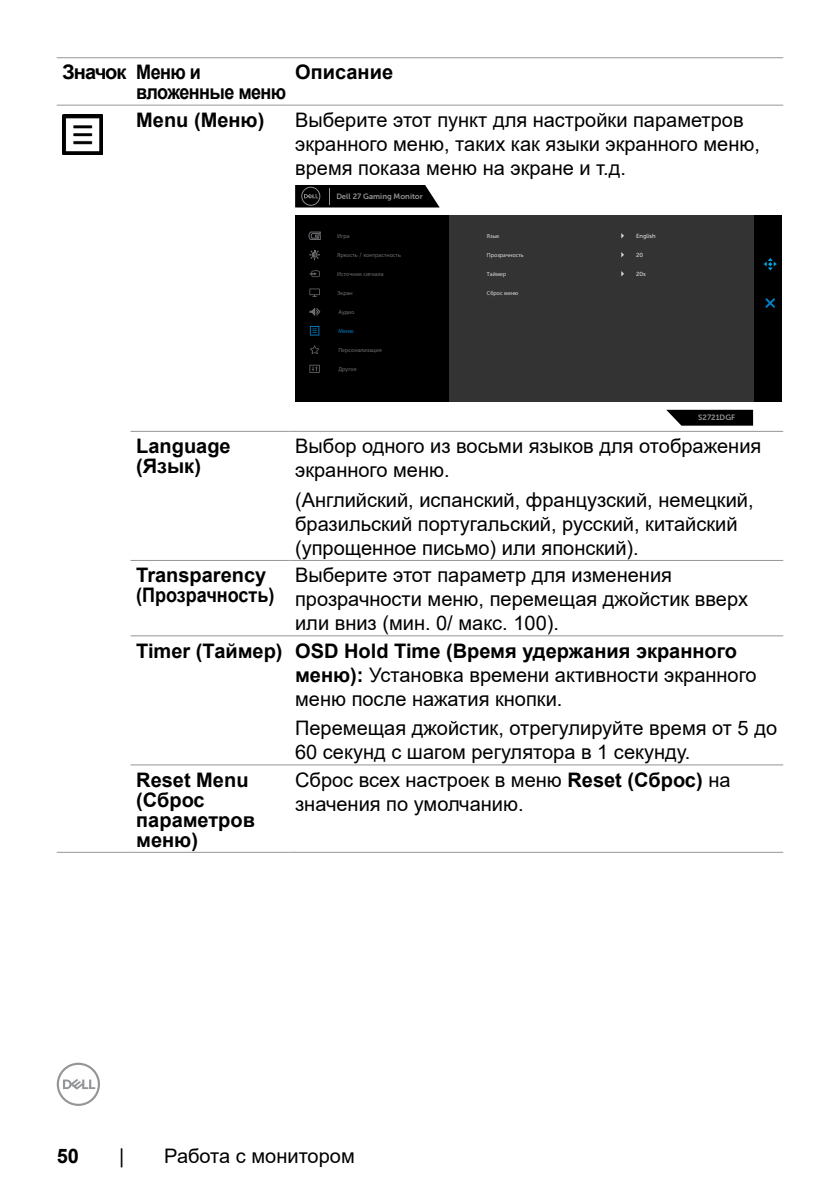
<style>
.page{position:relative;width:840px;height:1191px;background:#fff}
.page>*{position:absolute;margin:0;border:0;box-sizing:border-box;transform-origin:0 0}
.Table_Paragraph{font:20px/24px "Arial";color:#000}
.Table_Paragraph-Inde{font:700 20px/20px "Arial";color:#000}
.Table_Head{font:700 20px/20px "Arial";letter-spacing:-.03em;color:#000;scale:.9 1}
.Table_Head-2{font:700 20px "Arial";color:#000}
.Table_Head-3{font:700 20px "Arial";letter-spacing:-.03em;color:#000}
.t1{font:7.8px "Museo Sans For Dell 700";color:#939393}
.t2{font:6px "Myriad Pro";color:#6d6e71}
.t3{font:6px "Myriad Pro";color:#d9d9d9}
.t4{font:6px "Museo Sans For Dell 500";color:#d9d9d9}
.t5{font:6px "Myriad Pro";color:#007fc8}
.s1{font-family:"Museo Sans For Dell 500"}
.s2{font-weight:700}
</style>
<div class="page">
<svg style="left:57px;top:1062px;width:43px;height:44px"></svg>
<hr style="left:57px;top:57px;width:73px;height:1px;background:#939598">
<hr style="left:130px;top:57px;width:159px;height:1px;background:#939598">
<hr style="left:289px;top:57px;width:493px;height:1px;background:#939598">
<hr style="left:57px;top:105px;width:73px;height:1px;background:#939598">
<hr style="left:130px;top:105px;width:159px;height:1px;background:#939598">
<hr style="left:289px;top:105px;width:493px;height:1px;background:#939598">
<hr style="left:130px;top:431px;width:159px;height:1px;background:#939598">
<hr style="left:289px;top:431px;width:493px;height:1px;background:#939598">
<hr style="left:130px;top:560px;width:159px;height:1px;background:#939598">
<hr style="left:289px;top:560px;width:493px;height:1px;background:#939598">
<hr style="left:130px;top:635px;width:159px;height:1px;background:#939598">
<hr style="left:289px;top:635px;width:493px;height:1px;background:#939598">
<hr style="left:130px;top:764px;width:159px;height:1px;background:#939598">
<hr style="left:289px;top:764px;width:493px;height:1px;background:#939598">
<hr style="left:57px;top:852px;width:73px;height:1px;background:#939598">
<hr style="left:130px;top:852px;width:159px;height:1px;background:#939598">
<hr style="left:289px;top:852px;width:493px;height:1px;background:#939598">
<img style="left:62px;top:114px;width:40px;height:40px">
<div style="left:295px;top:215px;width:154px;height:187px;background:#000"></div>
<div style="left:449px;top:215px;width:304px;height:187px;background:#333"></div>
<div style="left:753px;top:215px;width:28px;height:187px;background:#000"></div>
<svg style="left:666px;top:410px;width:86px;height:16px"></svg>
<svg style="left:308px;top:231px;width:13px;height:9px"></svg>
<svg style="left:295px;top:185px;width:144px;height:22px;background:#101010"></svg>
<svg style="left:310px;top:326px;width:9px;height:9px"></svg>
<svg style="left:310px;top:345px;width:9px;height:9px"></svg>
<svg style="left:309px;top:365px;width:10px;height:8px"></svg>
<svg style="left:309px;top:250px;width:11px;height:10px"></svg>
<svg style="left:309px;top:288px;width:10px;height:9px"></svg>
<svg style="left:309px;top:270px;width:10px;height:7px"></svg>
<svg style="left:309px;top:307px;width:12px;height:9px"></svg>
<svg style="left:763px;top:258px;width:13px;height:13px"></svg>
<svg style="left:765px;top:298px;width:9px;height:10px"></svg>
<p class="Table_Head-3" style="left:62px;top:59px;width:66px">Значок</p>
<p class="Table_Head" style="left:136px;top:63px;width:168px">Меню и вложенные меню</p>
<p class="Table_Head-2" style="left:295px;top:59px;width:99px">Описание</p>
<p class="Table_Paragraph-Inde" style="left:136px;top:111px;width:130px">Menu (Меню)</p>
<p class="Table_Paragraph" style="left:295px;top:108px;width:466px">Выберите этот пункт для настройки параметров экранного меню, таких как языки экранного меню, время показа меню на экране и т.д.</p>
<p class="t1" style="left:336px;top:192px;width:88px">Dell 27 Gaming Monitor</p>
<p class="t2" style="left:337px;top:232px;width:14px">Игра</p>
<p class="t3" style="left:486px;top:232px;width:14px">Язык</p>
<p class="t2" style="left:337px;top:251px;width:65px">Яркость <span class="s1">/</span> контрастность</p>
<p class="t3" style="left:486px;top:251px;width:38px">Прозрачность</p>
<p class="t2" style="left:337px;top:270px;width:48px">Источник сигнала</p>
<p class="t2" style="left:338px;top:308px;width:18px">Аудио</p>
<p class="t2" style="left:337px;top:289px;width:17px">Экран</p>
<p class="t3" style="left:486px;top:270px;width:21px">Таймер</p>
<p class="t3" style="left:486px;top:289px;width:33px">Сброс меню</p>
<p class="t4" style="left:635px;top:232px;width:21px">English</p>
<p class="t4" style="left:635px;top:270px;width:11px">20s</p>
<p class="t4" style="left:635px;top:251px;width:9px">20</p>
<p class="t5" style="left:338px;top:327px;width:17px">Меню</p>
<p class="t2" style="left:338px;top:346px;width:45px">Персонализация</p>
<p class="t2" style="left:338px;top:365px;width:20px">Другое</p>
<p class="t1" style="left:697px;top:413px;width:39px">S2721DGF</p>
<p class="Table_Paragraph-Inde" style="left:136px;top:437px;width:96px">Language (Язык)</p>
<p class="Table_Paragraph" style="left:295px;top:434px;width:467px">Выбор одного из восьми языков для отображения экранного меню.</p>
<p class="Table_Paragraph" style="left:295px;top:487px;width:460px">(Английский, испанский, французский, немецкий, бразильский португальский, русский, китайский (упрощенное письмо) или японский).</p>
<p class="Table_Paragraph-Inde" style="left:136px;top:566px;width:140px">Transparency (Прозрачность)</p>
<p class="Table_Paragraph" style="left:295px;top:563px;width:454px">Выберите этот параметр для изменения прозрачности меню, перемещая джойстик вверх или вниз (мин. 0/ макс. 100).</p>
<p class="Table_Paragraph-Inde" style="left:136px;top:641px;width:148px">Timer (Таймер)</p>
<p class="Table_Paragraph" style="left:295px;top:638px;width:463px"><span class="s2">OSD Hold Time (Время удержания экранного меню):</span> Установка времени активности экранного меню после нажатия кнопки.</p>
<p class="Table_Paragraph" style="left:295px;top:716px;width:483px">Перемещая джойстик, отрегулируйте время от 5 до<br>60 секунд с шагом регулятора в 1 секунду.</p>
<p class="Table_Paragraph-Inde" style="left:136px;top:770px;width:120px">Reset Menu (Сброс параметров меню)</p>
<p class="Table_Paragraph" style="left:295px;top:767px;width:436px">Сброс всех настроек в меню <span class="s2">Reset (Сброс)</span> на значения по умолчанию.</p>
<p class="Table_Paragraph-Inde" style="left:57px;top:1146px;width:24px">50</p>
<p class="Table_Paragraph" style="left:119px;top:1143px;width:7px">|</p>
<p class="Table_Paragraph" style="left:164px;top:1143px;width:192px">Работа с монитором</p>
</div>
